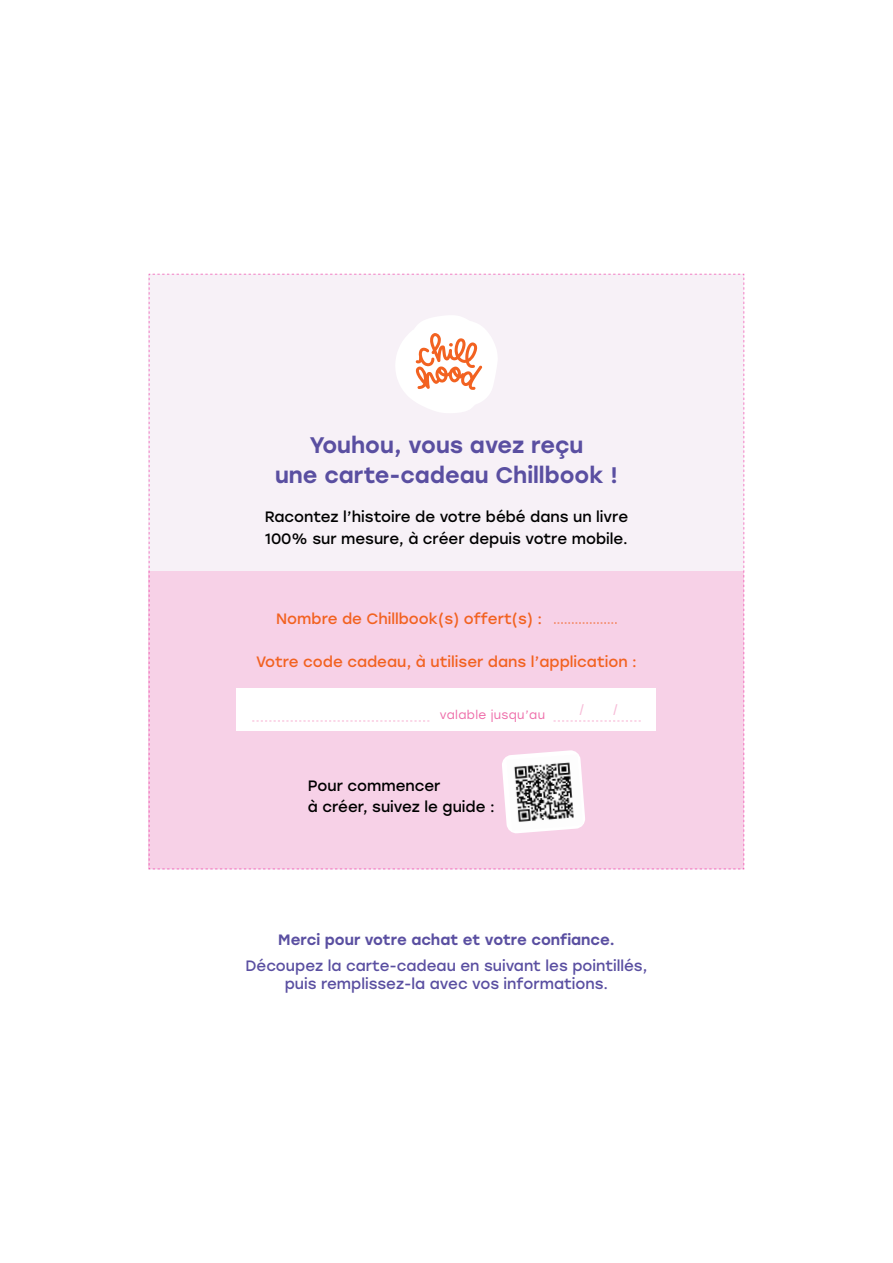
<style>
.page{position:relative;width:893px;height:1263px;background:#fff}
.page>*{position:absolute;margin:0;border:0;box-sizing:border-box;transform-origin:0 0}
.t1{font:500 22.5px/30px "Stolzl";color:#5a4fa1;text-align:center}
.t2{font:15px/22.5px "Stolzl";color:#000}
.t3{font:15px/18px "Stolzl";color:#5a4fa1;text-align:center}
.t4{font:15px "Stolzl";color:#f26221}
.t5{font:500 15px "Stolzl";color:#5a4fa1}
.t6{font:14.1px "Stolzl";color:#ee6ca9}
.t7{font:12px "Stolzl";letter-spacing:.03em;color:#ee6ca9}
</style>
<div class="page">
<svg style="left:149px;top:274px;width:595px;height:596px"></svg>
<h1 class="t1" style="left:275px;top:429px;width:344px">Youhou, vous avez reçu<br>une carte-cadeau Chillbook !</h1>
<p class="t2" style="left:265px;top:504px;width:365px">Racontez l’histoire de votre bébé dans un livre<br>100% sur mesure, à créer depuis votre mobile.</p>
<p class="t4" style="left:276px;top:608px;width:268px">Nombre de Chillbook(s) offert(s) :</p>
<p class="t4" style="left:256px;top:651px;width:382px">Votre code cadeau, à utiliser dans l’application :</p>
<p class="t6" style="left:579px;top:700px;width:6px">/</p>
<p class="t6" style="left:613px;top:700px;width:6px">/</p>
<p class="t7" style="left:440px;top:706px;width:107px">valable jusqu’au</p>
<p class="t2" style="left:308px;top:775px;width:188px;line-height:21px">Pour commencer<br>à créer, suivez le guide :</p>
<p class="t5" style="left:278px;top:928px;width:338px">Merci pour votre achat et votre confiance.</p>
<p class="t3" style="left:246px;top:956px;width:403px">Découpez la carte-cadeau en suivant les pointillés, puis remplissez-la avec vos informations.</p>
</div>
